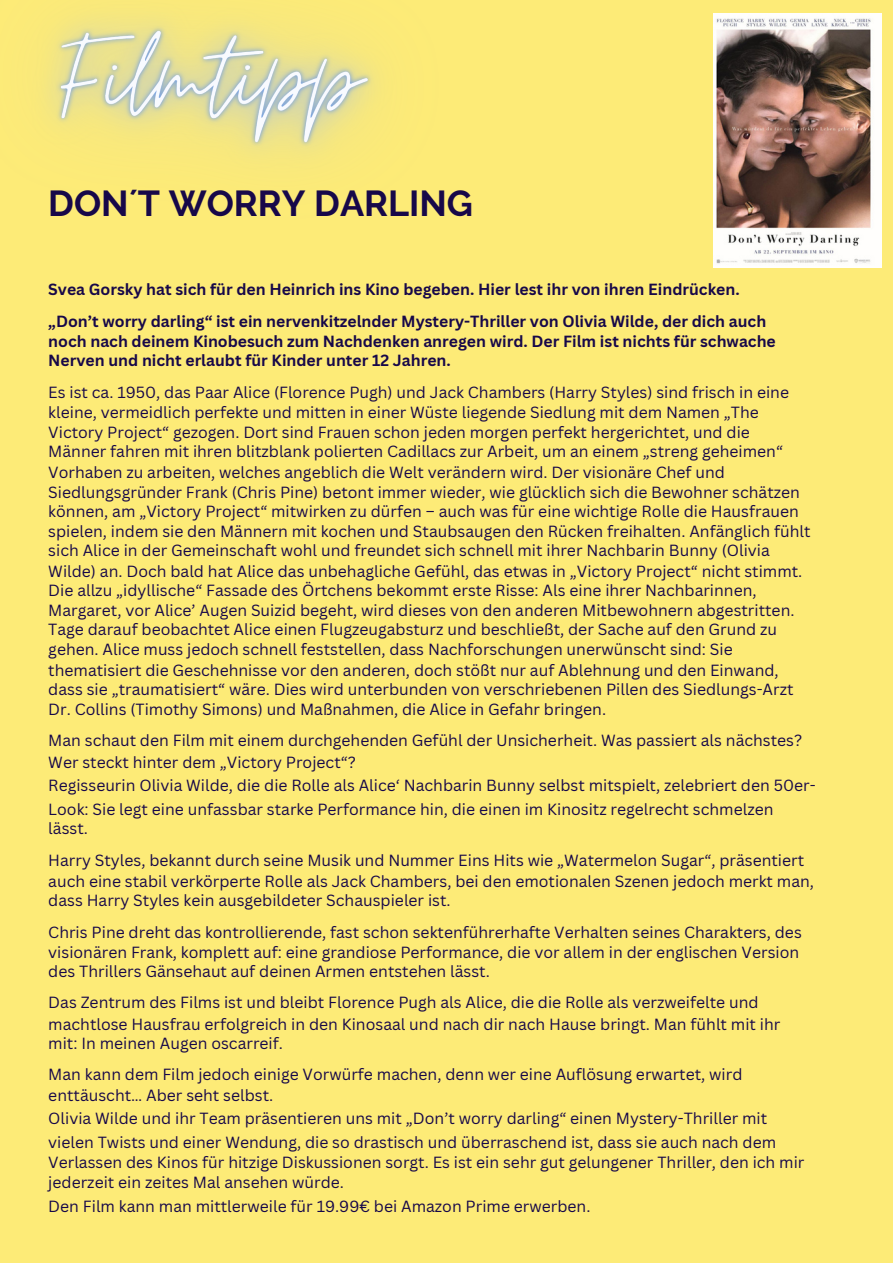
<style>
.page{position:relative;width:893px;height:1264px;background:#fff}
.page>*{position:absolute;margin:0;border:0;box-sizing:border-box;transform-origin:0 0}
.t1{font:700 36px "Raleway";color:#170849}
.t2{font:15.75px/19.8px "Canva Sans";color:#170849}
.t3{font:700 15.75px/31.5px "Canva Sans";color:#170849}
</style>
<div class="page">
<div style="left:0;top:0;width:892px;height:1262px;background:#fdeb77"></div>
<img style="left:713px;top:13px;width:168px;height:254px">
<img style="left:47px;top:18px;width:328px;height:136px">
<h1 class="t1" style="left:48px;top:182px;width:426px">DON´T WORRY DARLING</h1>
<p class="t3" style="left:48px;top:273px;width:719px">Svea Gorsky hat sich für den Heinrich ins Kino begeben. Hier lest ihr von ihren Eindrücken. „Don’t worry darling“ ist ein nervenkitzelnder Mystery-Thriller von Olivia Wilde, der dich auch</p>
<p class="t3" style="left:48px;top:331px;width:729px;line-height:19px">noch nach deinem Kinobesuch zum Nachdenken anregen wird. Der Film ist nichts für schwache<br>Nerven und nicht erlaubt für Kinder unter 12 Jahren.</p>
<p class="t2" style="left:48px;top:382px;width:763px">Es ist ca. 1950, das Paar Alice (Florence Pugh) und Jack Chambers (Harry Styles) sind frisch in eine kleine, vermeidlich perfekte und mitten in einer Wüste liegende Siedlung mit dem Namen „The Victory Project“ gezogen. Dort sind Frauen schon jeden morgen perfekt hergerichtet, und die Männer fahren mit ihren blitzblank polierten Cadillacs zur Arbeit, um an einem „streng geheimen“ Vorhaben zu arbeiten, welches angeblich die Welt verändern wird. Der visionäre Chef und Siedlungsgründer Frank (Chris Pine) betont immer wieder, wie glücklich sich die Bewohner schätzen können, am „Victory Project“ mitwirken zu dürfen – auch was für eine wichtige Rolle die Hausfrauen spielen, indem sie den Männern mit kochen und Staubsaugen den Rücken freihalten. Anfänglich fühlt sich Alice in der Gemeinschaft wohl und freundet sich schnell mit ihrer Nachbarin Bunny (Olivia Wilde) an. Doch bald hat Alice das unbehagliche Gefühl, das etwas in „Victory Project“ nicht stimmt.<br>Die allzu „idyllische“ Fassade des Örtchens bekommt erste Risse: Als eine ihrer Nachbarinnen, Margaret, vor Alice’ Augen Suizid begeht, wird dieses von den anderen Mitbewohnern abgestritten.<br>Tage darauf beobachtet Alice einen Flugzeugabsturz und beschließt, der Sache auf den Grund zu gehen. Alice muss jedoch schnell feststellen, dass Nachforschungen unerwünscht sind: Sie thematisiert die Geschehnisse vor den anderen, doch stößt nur auf Ablehnung und den Einwand, dass sie „traumatisiert“ wäre. Dies wird unterbunden von verschriebenen Pillen des Siedlungs-Arzt Dr. Collins (Timothy Simons) und Maßnahmen, die Alice in Gefahr bringen.</p>
<p class="t2" style="left:48px;top:729px;width:755px;line-height:21.3px">Man schaut den Film mit einem durchgehenden Gefühl der Unsicherheit. Was passiert als nächstes?<br>Wer steckt hinter dem „Victory Project“?</p>
<p class="t2" style="left:48px;top:773px;width:768px;line-height:23.5px">Regisseurin Olivia Wilde, die die Rolle als Alice‘ Nachbarin Bunny selbst mitspielt, zelebriert den 50er-<br>Look: Sie legt eine unfassbar starke Performance hin, die einen im Kinositz regelrecht schmelzen</p>
<p class="t2" style="left:48px;top:812px;width:757px;line-height:31.5px">lässt.<br>Harry Styles, bekannt durch seine Musik und Nummer Eins Hits wie „Watermelon Sugar“, präsentiert</p>
<p class="t2" style="left:48px;top:871px;width:767px;line-height:19px">auch eine stabil verkörperte Rolle als Jack Chambers, bei den emotionalen Szenen jedoch merkt man, dass Harry Styles kein ausgebildeter Schauspieler ist.</p>
<p class="t2" style="left:48px;top:921px;width:755px">Chris Pine dreht das kontrollierende, fast schon sektenführerhafte Verhalten seines Charakters, des visionären Frank, komplett auf: eine grandiose Performance, die vor allem in der englischen Version des Thrillers Gänsehaut auf deinen Armen entstehen lässt.</p>
<p class="t2" style="left:48px;top:991px;width:733px;line-height:21.3px">Das Zentrum des Films ist und bleibt Florence Pugh als Alice, die die Rolle als verzweifelte und machtlose Hausfrau erfolgreich in den Kinosaal und nach dir nach Hause bringt. Man fühlt mit ihr</p>
<p class="t2" style="left:48px;top:1027px;width:695px;line-height:31.5px">mit: In meinen Augen oscarreif.<br>Man kann dem Film jedoch einige Vorwürfe machen, denn wer eine Auflösung erwartet, wird</p>
<p class="t2" style="left:48px;top:1082px;width:729px;line-height:23.5px">enttäuscht… Aber seht selbst.<br>Olivia Wilde und ihr Team präsentieren uns mit „Don’t worry darling“ einen Mystery-Thriller mit vielen Twists und einer Wendung, die so drastisch und überraschend ist, dass sie auch nach dem</p>
<p class="t2" style="left:48px;top:1151px;width:757px;line-height:20.2px">Verlassen des Kinos für hitzige Diskussionen sorgt. Es ist ein sehr gut gelungener Thriller, den ich mir jederzeit ein zeites Mal ansehen würde.</p>
<p class="t2" style="left:48px;top:1195px;width:543px">Den Film kann man mittlerweile für 19.99€ bei Amazon Prime erwerben.</p>
</div>
